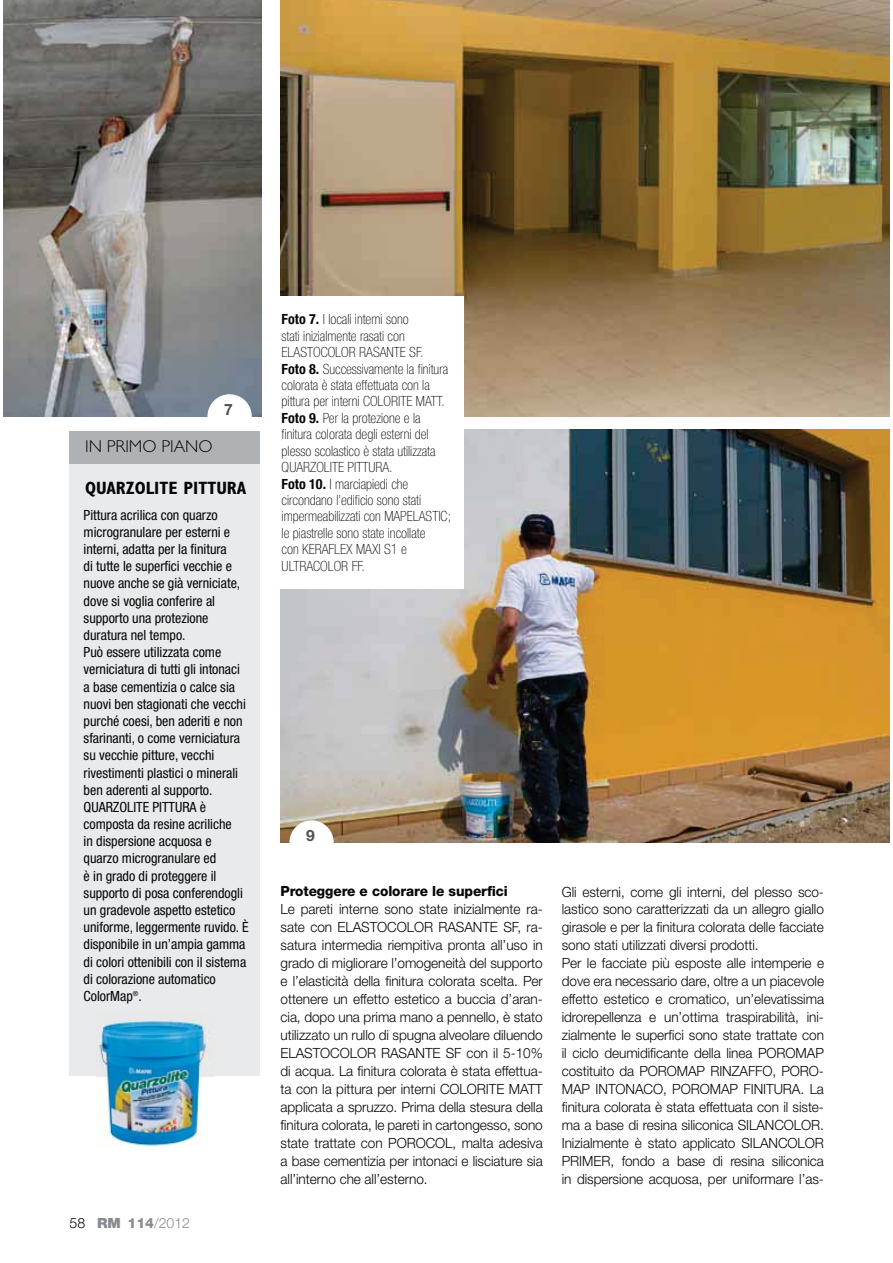
<style>
.page{position:relative;width:893px;height:1263px;background:#fff}
.page>*{position:absolute;margin:0;border:0;box-sizing:border-box;transform-origin:0 0}
.t1{font:700 condensed 17.85px "Gill Sans Std";color:#030806}
.t2{font:300 17.25px "Gill Sans Std";color:#030806}
.t3{font:700 15.6px "Helvetica Neue LT Std";color:#4f4f51}
.t4{font:300 14.1px/18px "Helvetica Neue LT Std";letter-spacing:-.005em;color:#030806;text-align:justify}
.t5{font:condensed 14.1px/17.2px "Helvetica Neue LT Std";letter-spacing:-.005em;color:#030806}
.t6{font:100 condensed 14.1px/16.4px "Helvetica Neue LT Std";color:#030806}
.t7{font:800 14.1px "Helvetica Neue LT Std";letter-spacing:-.005em;color:#030806}
.t8{font:300 14.1px "Helvetica Neue LT Std";color:#888c90}
.s1{color:#030806}
.s2{font-weight:900}
.s3{font-weight:800}
.s4{font-weight:700}
</style>
<div class="page">
<img style="left:281px;top:0;width:608px;height:416px">
<img style="left:281px;top:430px;width:608px;height:413px">
<img style="left:3px;top:0;width:259px;height:416px">
<div style="left:207px;top:394px;width:45px;height:45px;background:#fff;border-radius:50%"></div>
<div style="left:70px;top:431px;width:190px;height:35px;background:#aeb2b5"></div>
<div style="left:70px;top:464px;width:190px;height:612px;background:#e8eaeb"></div>
<img style="left:96px;top:1013px;width:119px;height:135px">
<div style="left:273px;top:296px;width:190px;height:293px;background:#fff"></div>
<div style="left:289px;top:820px;width:45px;height:45px;background:#fff;border-radius:50%"></div>
<p class="t2" style="left:85px;top:436px;width:129px">IN PRIMO PIANO</p>
<p class="t3" style="left:224px;top:404px;width:10px">7</p>
<p class="t1" style="left:85px;top:478px;width:163px">QUARZOLITE PITTURA</p>
<p class="t5" style="left:84px;top:507px;width:166px">Pittura acrilica con quarzo microgranulare per esterni e interni, adatta per la finitura<br>di tutte le superfici vecchie e nuove anche se già verniciate, dove si voglia conferire al supporto una protezione duratura nel tempo.<br>Può essere utilizzata come verniciatura di tutti gli intonaci a base cementizia o calce sia nuovi ben stagionati che vecchi purché coesi, ben aderiti e non sfarinanti, o come verniciatura su vecchie pitture, vecchi rivestimenti plastici o minerali ben aderenti al supporto.<br>QUARZOLITE PITTURA è composta da resine acriliche<br>in dispersione acquosa e quarzo microgranulare ed<br>è in grado di proteggere il supporto di posa conferendogli un gradevole aspetto estetico uniforme, leggermente ruvido. È disponibile in un’ampia gamma di colori ottenibili con il sistema di colorazione automatico<br>ColorMap<sup>®</sup>.</p>
<p class="t8" style="left:70px;top:1218px;width:122px"><span class="s1">58</span> <span class="s2">RM</span> <span class="s3">114</span>/2012</p>
<p class="t6" style="left:282px;top:312px;width:171px"><span class="s4">Foto 7.</span> I locali interni sono<br>stati inizialmente rasati con<br>ELASTOCOLOR RASANTE SF.<br><span class="s4">Foto 8.</span> Successivamente la finitura colorata è stata effettuata con la pittura per interni COLORITE MATT.<br><span class="s4">Foto 9.</span> Per la protezione e la finitura colorata degli esterni del plesso scolastico è stata utilizzata<br>QUARZOLITE PITTURA.<br><span class="s4">Foto 10.</span> I marciapiedi che circondano l’edificio sono stati impermeabilizzati con MAPELASTIC; le piastrelle sono state incollate<br>con KERAFLEX MAXI S1 e<br>ULTRACOLOR FF.</p>
<p class="t3" style="left:306px;top:830px;width:10px">9</p>
<p class="t7" style="left:281px;top:886px;width:229px">Proteggere e colorare le superfici</p>
<p class="t4" style="left:281px;top:901px;width:264px">Le pareti interne sono state inizialmente ra&shy;sate con ELASTOCOLOR RASANTE SF, ra&shy;satura intermedia riempitiva pronta all’uso in grado di migliorare l’omogeneità del supporto e l’elasticità della finitura colorata scelta. Per ottenere un effetto estetico a buccia d’aran&shy;cia, dopo una prima mano a pennello, è stato utilizzato un rullo di spugna alveolare diluendo ELASTOCOLOR RASANTE SF con il 5-10% di acqua. La finitura colorata è stata effettua&shy;ta con la pittura per interni COLORITE MATT applicata a spruzzo. Prima della stesura della finitura colorata, le pareti in cartongesso, sono state trattate con POROCOL, malta adesiva a base cementizia per intonaci e lisciature sia all’interno che all’esterno.</p>
<p class="t4" style="left:562px;top:883px;width:264px;text-align:left">Gli esterni, come gli interni, del plesso sco&shy;lastico sono caratterizzati da un allegro giallo girasole e per la finitura colorata delle facciate sono stati utilizzati diversi prodotti.<br>Per le facciate più esposte alle intemperie e dove era necessario dare, oltre a un piacevole effetto estetico e cromatico, un’elevatissima idrorepellenza e un’ottima traspirabilità, ini&shy;zialmente le superfici sono state trattate con il ciclo deumidificante della linea POROMAP costituito da POROMAP RINZAFFO, PORO-MAP INTONACO, POROMAP FINITURA. La finitura colorata è stata effettuata con il siste&shy;ma a base di resina siliconica SILANCOLOR.<br>Inizialmente è stato applicato SILANCOLOR PRIMER, fondo a base di resina siliconica in dispersione acquosa, per uniformare l’as-</p>
</div>
